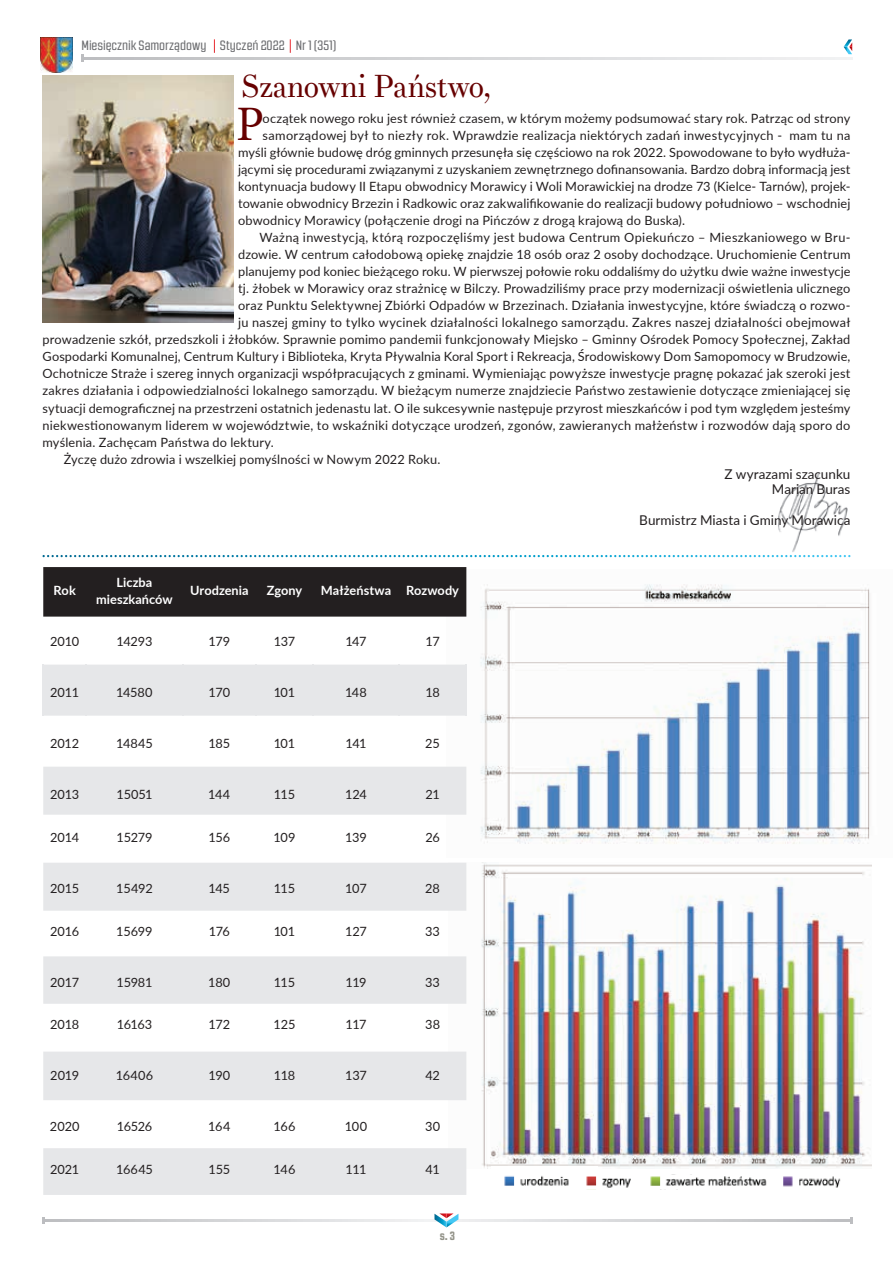
<style>
.page{position:relative;width:893px;height:1263px;background:#fff}
.page>*{position:absolute;margin:0;border:0;box-sizing:border-box;transform-origin:0 0}
.t1{font:49.65px "Minion Pro";color:#600}
.t2{font:31.5px "Theano Didot";letter-spacing:-.03em;color:#600}
.t3{font:13.5px/15.3px "Lato";color:#231f20;text-align:right}
.t4{font:13.5px "Revolution Gothic";letter-spacing:-.005em;color:#6c6d70}
.t5{font:12.75px "Lato";letter-spacing:.01em;color:#231f20}
.t6{font:700 12.75px/17px "Lato";color:#fff;text-align:center}
.t7{font:800 12px "Revolution Gothic";color:#94948a}
.s1{color:#fff}
</style>
<div class="page">
<svg style="left:44px;top:1220px;width:807px;height:1px"></svg>
<svg style="left:83px;top:58px;width:769px;height:1px"></svg>
<img style="left:41px;top:37px;width:32px;height:35px">
<svg style="left:434px;top:1213px;width:24px;height:14px"></svg>
<svg style="left:844px;top:39px;width:8px;height:15px"></svg>
<img style="left:446px;top:569px;width:424px;height:275px">
<img style="left:466px;top:863px;width:406px;height:306px">
<img style="left:492px;top:1166px;width:106px;height:20px">
<img style="left:574px;top:1174px;width:57px;height:14px">
<img style="left:650px;top:1174px;width:117px;height:12px">
<img style="left:783px;top:1176px;width:58px;height:12px">
<img style="left:778px;top:472px;width:70px;height:80px">
<img style="left:43px;top:75px;width:190px;height:248px">
<svg style="left:43px;top:555px;width:807px;height:2px"></svg>
<div style="left:43px;top:567px;width:423px;height:50px;background:#231f20"></div>
<svg style="left:43px;top:665px;width:423px;height:530px"></svg>
<div style="left:43px;top:767px;width:423px;height:48px;background:#e6e7e9"></div>
<hr style="left:43px;top:665px;width:1px;height:51px;background:#e6e7e9">
<hr style="left:85px;top:665px;width:2px;height:51px;background:#e6e7e9">
<hr style="left:182px;top:665px;width:2px;height:51px;background:#e6e7e9">
<hr style="left:255px;top:665px;width:2px;height:51px;background:#e6e7e9">
<hr style="left:312px;top:665px;width:2px;height:51px;background:#e6e7e9">
<hr style="left:398px;top:665px;width:2px;height:51px;background:#e6e7e9">
<hr style="left:466px;top:665px;width:1px;height:51px;background:#e6e7e9">
<p class="t4" style="left:82px;top:38px;width:256px">Miesięcznik Samorządowy <span class="s1">|</span> Styczeń 2022 <span class="s1">|</span> Nr 1 (351)</p>
<h2 class="t2" style="left:240px;top:67px;width:252px">Szanowni Państwo,</h2>
<h1 class="t1" style="left:236px;top:91px;width:29px">P</h1>
<p class="t5" style="left:263px;top:110px;width:589px">oczątek nowego roku jest również czasem, w którym możemy podsumować stary rok. Patrząc od strony</p>
<p class="t5" style="left:263px;top:127px;width:589px">samorządowej był to niezły rok. Wprawdzie realizacja niektórych zadań inwestycyjnych - mam tu na</p>
<p class="t5" style="left:238px;top:144px;width:614px">myśli głównie budowę dróg gminnych przesunęła się częściowo na rok 2022. Spowodowane to było wydłuża-</p>
<p class="t5" style="left:238px;top:161px;width:614px">jącymi się procedurami związanymi z uzyskaniem zewnętrznego dofinansowania. Bardzo dobrą informacją jest</p>
<p class="t5" style="left:238px;top:178px;width:614px">kontynuacja budowy II Etapu obwodnicy Morawicy i Woli Morawickiej na drodze 73 (Kielce- Tarnów), projek-</p>
<p class="t5" style="left:238px;top:195px;width:614px">towanie obwodnicy Brzezin i Radkowic oraz zakwalifikowanie do realizacji budowy południowo – wschodniej</p>
<p class="t5" style="left:238px;top:212px;width:448px">obwodnicy Morawicy (połączenie drogi na Pińczów z drogą krajową do Buska).</p>
<p class="t5" style="left:259px;top:229px;width:592px">Ważną inwestycją, którą rozpoczęliśmy jest budowa Centrum Opiekuńczo – Mieszkaniowego w Bru-</p>
<p class="t5" style="left:238px;top:246px;width:614px">dzowie. W centrum całodobową opiekę znajdzie 18 osób oraz 2 osoby dochodzące. Uruchomienie Centrum</p>
<p class="t5" style="left:238px;top:263px;width:614px">planujemy pod koniec bieżącego roku. W pierwszej połowie roku oddaliśmy do użytku dwie ważne inwestycje</p>
<p class="t5" style="left:238px;top:280px;width:614px">tj. żłobek w Morawicy oraz strażnicę w Bilczy. Prowadziliśmy prace przy modernizacji oświetlenia ulicznego</p>
<p class="t5" style="left:238px;top:297px;width:614px">oraz Punktu Selektywnej Zbiórki Odpadów w Brzezinach. Działania inwestycyjne, które świadczą o rozwo-</p>
<p class="t5" style="left:238px;top:314px;width:614px">ju naszej gminy to tylko wycinek działalności lokalnego samorządu. Zakres naszej działalności obejmował</p>
<p class="t5" style="left:43px;top:331px;width:809px">prowadzenie szkół, przedszkoli i żłobków. Sprawnie pomimo pandemii funkcjonowały Miejsko – Gminny Ośrodek Pomocy Społecznej, Zakład</p>
<p class="t5" style="left:43px;top:348px;width:809px">Gospodarki Komunalnej, Centrum Kultury i Biblioteka, Kryta Pływalnia Koral Sport i Rekreacja, Środowiskowy Dom Samopomocy w Brudzowie,</p>
<p class="t5" style="left:43px;top:365px;width:809px">Ochotnicze Straże i szereg innych organizacji współpracujących z gminami. Wymieniając powyższe inwestycje pragnę pokazać jak szeroki jest</p>
<p class="t5" style="left:43px;top:382px;width:809px">zakres działania i odpowiedzialności lokalnego samorządu. W bieżącym numerze znajdziecie Państwo zestawienie dotyczące zmieniającej się</p>
<p class="t5" style="left:43px;top:399px;width:809px">sytuacji demograficznej na przestrzeni ostatnich jedenastu lat. O ile sukcesywnie następuje przyrost mieszkańców i pod tym względem jesteśmy</p>
<p class="t5" style="left:43px;top:416px;width:809px">niekwestionowanym liderem w województwie, to wskaźniki dotyczące urodzeń, zgonów, zawieranych małżeństw i rozwodów dają sporo do</p>
<p class="t5" style="left:43px;top:433px;width:233px">myślenia. Zachęcam Państwa do lektury.</p>
<p class="t5" style="left:64px;top:450px;width:378px">Życzę dużo zdrowia i wszelkiej pomyślności w Nowym 2022 Roku.</p>
<p class="t3" style="left:724px;top:466px;width:128px">Z wyrazami szacunku<br>Marian Buras</p>
<p class="t3" style="left:639px;top:512px;width:213px">Burmistrz Miasta i Gminy Morawica</p>
<p class="t6" style="left:54px;top:582px;width:24px">Rok</p>
<p class="t6" style="left:96px;top:573px;width:78px">Liczba mieszkańców</p>
<p class="t6" style="left:190px;top:582px;width:60px">Urodzenia</p>
<p class="t6" style="left:267px;top:582px;width:37px">Zgony</p>
<p class="t6" style="left:321px;top:582px;width:140px">Małżeństwa Rozwody</p>
<p class="t5" style="left:50px;top:633px;width:30px">2010</p>
<p class="t5" style="left:117px;top:633px;width:37px">14293</p>
<p class="t5" style="left:209px;top:633px;width:23px">179</p>
<p class="t5" style="left:274px;top:633px;width:23px">137</p>
<p class="t5" style="left:345px;top:633px;width:23px">147</p>
<p class="t5" style="left:425px;top:633px;width:16px">17</p>
<p class="t5" style="left:50px;top:684px;width:30px">2011</p>
<p class="t5" style="left:116px;top:684px;width:38px">14580</p>
<p class="t5" style="left:209px;top:684px;width:23px">170</p>
<p class="t5" style="left:274px;top:684px;width:23px">101</p>
<p class="t5" style="left:345px;top:684px;width:23px">148</p>
<p class="t5" style="left:425px;top:684px;width:16px">18</p>
<p class="t5" style="left:50px;top:735px;width:31px">2012</p>
<p class="t5" style="left:116px;top:735px;width:38px">14845</p>
<p class="t5" style="left:208px;top:735px;width:23px">185</p>
<p class="t5" style="left:274px;top:735px;width:23px">101</p>
<p class="t5" style="left:346px;top:735px;width:22px">141</p>
<p class="t5" style="left:425px;top:735px;width:16px">25</p>
<p class="t5" style="left:50px;top:786px;width:31px">2013</p>
<p class="t5" style="left:116px;top:786px;width:38px">15051</p>
<p class="t5" style="left:208px;top:786px;width:24px">144</p>
<p class="t5" style="left:274px;top:786px;width:23px">115</p>
<p class="t5" style="left:345px;top:786px;width:23px">124</p>
<p class="t5" style="left:425px;top:786px;width:16px">21</p>
<p class="t5" style="left:50px;top:828px;width:30px">2014</p>
<p class="t5" style="left:116px;top:828px;width:38px">15279</p>
<p class="t5" style="left:208px;top:828px;width:23px">156</p>
<p class="t5" style="left:274px;top:828px;width:23px">109</p>
<p class="t5" style="left:345px;top:828px;width:23px">139</p>
<p class="t5" style="left:425px;top:828px;width:16px">26</p>
<p class="t5" style="left:50px;top:879px;width:31px">2015</p>
<p class="t5" style="left:116px;top:879px;width:38px">15492</p>
<p class="t5" style="left:209px;top:879px;width:23px">145</p>
<p class="t5" style="left:274px;top:879px;width:23px">115</p>
<p class="t5" style="left:345px;top:879px;width:23px">107</p>
<p class="t5" style="left:425px;top:879px;width:16px">28</p>
<p class="t5" style="left:50px;top:922px;width:31px">2016</p>
<p class="t5" style="left:116px;top:922px;width:38px">15699</p>
<p class="t5" style="left:209px;top:922px;width:22px">176</p>
<p class="t5" style="left:274px;top:922px;width:23px">101</p>
<p class="t5" style="left:345px;top:922px;width:23px">127</p>
<p class="t5" style="left:425px;top:922px;width:16px">33</p>
<p class="t5" style="left:50px;top:973px;width:30px">2017</p>
<p class="t5" style="left:117px;top:973px;width:37px">15981</p>
<p class="t5" style="left:208px;top:973px;width:24px">180</p>
<p class="t5" style="left:274px;top:973px;width:23px">115</p>
<p class="t5" style="left:345px;top:973px;width:23px">119</p>
<p class="t5" style="left:425px;top:973px;width:16px">33</p>
<p class="t5" style="left:50px;top:1015px;width:31px">2018</p>
<p class="t5" style="left:117px;top:1015px;width:37px">16163</p>
<p class="t5" style="left:209px;top:1015px;width:23px">172</p>
<p class="t5" style="left:273px;top:1015px;width:24px">125</p>
<p class="t5" style="left:345px;top:1015px;width:23px">117</p>
<p class="t5" style="left:425px;top:1015px;width:16px">38</p>
<p class="t5" style="left:50px;top:1066px;width:30px">2019</p>
<p class="t5" style="left:116px;top:1066px;width:39px">16406</p>
<p class="t5" style="left:208px;top:1066px;width:23px">190</p>
<p class="t5" style="left:274px;top:1066px;width:23px">118</p>
<p class="t5" style="left:345px;top:1066px;width:23px">137</p>
<p class="t5" style="left:425px;top:1066px;width:16px">42</p>
<p class="t5" style="left:50px;top:1117px;width:31px">2020</p>
<p class="t5" style="left:117px;top:1117px;width:37px">16526</p>
<p class="t5" style="left:208px;top:1117px;width:24px">164</p>
<p class="t5" style="left:274px;top:1117px;width:23px">166</p>
<p class="t5" style="left:345px;top:1117px;width:24px">100</p>
<p class="t5" style="left:425px;top:1117px;width:17px">30</p>
<p class="t5" style="left:50px;top:1160px;width:31px">2021</p>
<p class="t5" style="left:116px;top:1160px;width:38px">16645</p>
<p class="t5" style="left:208px;top:1160px;width:23px">155</p>
<p class="t5" style="left:274px;top:1160px;width:23px">146</p>
<p class="t5" style="left:345px;top:1160px;width:23px">111</p>
<p class="t5" style="left:426px;top:1160px;width:16px">41</p>
<p class="t7" style="left:440px;top:1229px;width:17px">s. 3</p>
</div>
